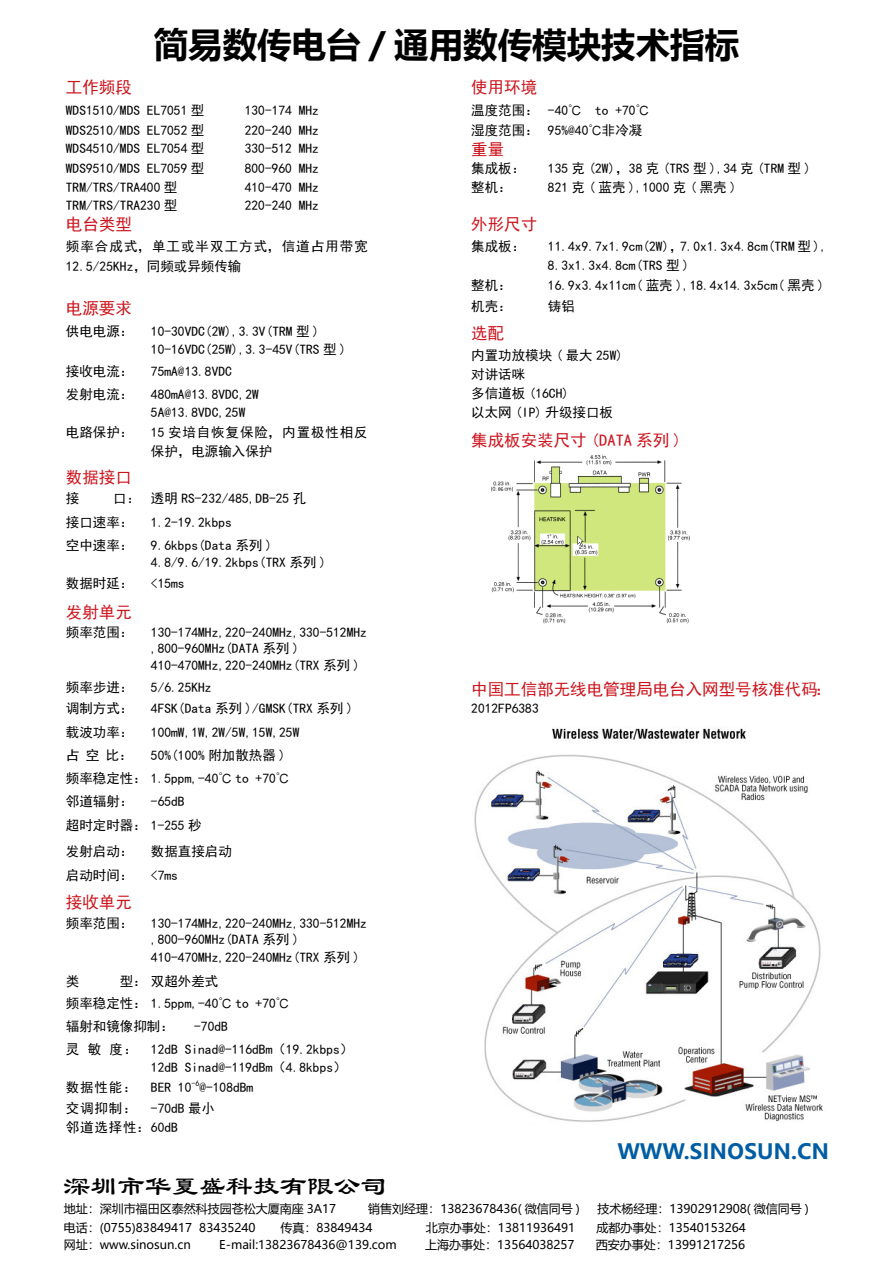
<style>
.page{position:relative;width:893px;height:1263px;background:#fff}
.page>*{position:absolute;margin:0;border:0;box-sizing:border-box;transform-origin:0 0}
.t1{font:700 34.5px "Microsoft Ya Hei";color:#000}
.t2{font:27px "Li Su";color:#000}
.t3{font:700 21px "Microsoft Ya Hei";color:#005da3}
.t4{font:16.5px "Sim Hei";color:#cc141d}
.t5{font:13.5px/19px "Sim Hei";color:#000}
.t6{font:13.5px/19.5px "Sim Hei";letter-spacing:.075em;color:#000}
.t7{font:13.5px/19.5px "Sim Hei";letter-spacing:.065em;color:#000}
.t8{font:12px "Microsoft Ya Hei";color:#000}
.t9{font:7.8px "Sim Hei";color:#000}
</style>
<div class="page">
<img style="left:474px;top:728px;width:349px;height:394px">
<img style="left:491px;top:454px;width:199px;height:170px">
<h1 class="t1" style="left:154px;top:21px;width:587px">简易数传电台 / 通用数传模块技术指标</h1>
<p class="t4" style="left:66px;top:79px;width:67px">工作频段</p>
<p class="t4" style="left:471px;top:79px;width:67px">使用环境</p>
<p class="t5" style="left:66px;top:100px;width:140px">WDS1510/MDS EL7051 型</p>
<p class="t5" style="left:245px;top:100px;width:76px">130-174 MHz</p>
<p class="t5" style="left:471px;top:100px;width:179px">温度范围： -40℃ to +70℃</p>
<p class="t5" style="left:66px;top:121px;width:140px">WDS2510/MDS EL7052 型</p>
<p class="t5" style="left:245px;top:121px;width:76px">220-240 MHz</p>
<p class="t5" style="left:471px;top:121px;width:173px">湿度范围： 95%@40℃非冷凝</p>
<p class="t5" style="left:66px;top:138px;width:140px">WDS4510/MDS EL7054 型</p>
<p class="t5" style="left:245px;top:138px;width:76px">330-512 MHz</p>
<p class="t4" style="left:471px;top:141px;width:34px">重量</p>
<p class="t5" style="left:66px;top:159px;width:140px">WDS9510/MDS EL7059 型</p>
<p class="t5" style="left:245px;top:159px;width:76px">800-960 MHz</p>
<p class="t5" style="left:471px;top:159px;width:55px">集成板：</p>
<p class="t5" style="left:548px;top:159px;width:265px">135 克 (2W)，38 克 (TRS 型 ),34 克 (TRM 型 )</p>
<p class="t5" style="left:66px;top:178px;width:113px">TRM/TRS/TRA400 型</p>
<p class="t5" style="left:245px;top:178px;width:76px">410-470 MHz</p>
<p class="t5" style="left:471px;top:178px;width:42px">整机：</p>
<p class="t5" style="left:548px;top:178px;width:190px">821 克 ( 蓝壳 ),1000 克 ( 黑壳 )</p>
<p class="t5" style="left:66px;top:196px;width:113px">TRM/TRS/TRA230 型</p>
<p class="t5" style="left:245px;top:196px;width:76px">220-240 MHz</p>
<p class="t4" style="left:66px;top:216px;width:67px">电台类型</p>
<p class="t4" style="left:471px;top:216px;width:67px">外形尺寸</p>
<p class="t6" style="left:66px;top:236px;width:303px">频率合成式，单工或半双工方式，信道占用带宽<br>12.5/25KHz，同频或异频传输</p>
<p class="t5" style="left:471px;top:237px;width:55px">集成板：</p>
<p class="t5" style="left:548px;top:237px;width:281px">11.4x9.7x1.9cm(2W)，7.0x1.3x4.8cm(TRM 型 ),<br>8.3x1.3x4.8cm(TRS 型 )</p>
<p class="t5" style="left:471px;top:276px;width:42px">整机：</p>
<p class="t5" style="left:548px;top:276px;width:278px">16.9x3.4x11cm( 蓝壳 ),18.4x14.3x5cm( 黑壳 )</p>
<p class="t4" style="left:66px;top:300px;width:67px">电源要求</p>
<p class="t5" style="left:471px;top:297px;width:42px">机壳：</p>
<p class="t5" style="left:548px;top:297px;width:28px">铸铝</p>
<p class="t5" style="left:66px;top:322px;width:69px">供电电源：</p>
<p class="t5" style="left:151px;top:323px;width:197px;line-height:17.5px">10-30VDC(2W),3.3V(TRM 型 )<br>10-16VDC(25W),3.3-45V(TRS 型 )</p>
<p class="t4" style="left:471px;top:324px;width:34px">选配</p>
<p class="t5" style="left:471px;top:345px;width:153px">内置功放模块 ( 最大 25W)对讲话咪<br>多信道板 (16CH)<br>以太网 (IP) 升级接口板</p>
<p class="t4" style="left:471px;top:431px;width:212px">集成板安装尺寸 (DATA 系列 )</p>
<p class="t5" style="left:66px;top:362px;width:69px">接收电流：</p>
<p class="t5" style="left:151px;top:362px;width:82px">75mA@13.8VDC</p>
<p class="t5" style="left:66px;top:385px;width:69px">发射电流：</p>
<p class="t5" style="left:151px;top:386px;width:109px;line-height:17.5px">480mA@13.8VDC,2W<br>5A@13.8VDC,25W</p>
<p class="t5" style="left:66px;top:422px;width:69px">电路保护：</p>
<p class="t7" style="left:151px;top:422px;width:218px">15 安培自恢复保险，内置极性相反保护，电源输入保护</p>
<p class="t4" style="left:66px;top:469px;width:67px">数据接口</p>
<p class="t5" style="left:66px;top:489px;width:15px">接</p>
<p class="t5" style="left:66px;top:487px;width:242px;line-height:23.2px;text-indent:47px">口： 透明 RS-232/485,DB-25 孔接口速率：</p>
<p class="t5" style="left:151px;top:512px;width:82px">1.2-19.2kbps</p>
<p class="t5" style="left:66px;top:536px;width:69px">空中速率：</p>
<p class="t5" style="left:151px;top:536px;width:177px;line-height:17.5px">9.6kbps(Data 系列 )<br>4.8/9.6/19.2kbps(TRX 系列 )</p>
<p class="t5" style="left:66px;top:574px;width:69px">数据时延：</p>
<p class="t5" style="left:151px;top:574px;width:35px">&lt;15ms</p>
<p class="t4" style="left:66px;top:604px;width:67px">发射单元</p>
<p class="t5" style="left:66px;top:622px;width:69px">频率范围：</p>
<p class="t5" style="left:151px;top:624px;width:217px;line-height:16px">130-174MHz,220-240MHz,330-512MHz ,800-960MHz(DATA 系列 )</p>
<p class="t5" style="left:151px;top:656px;width:211px">410-470MHz,220-240MHz(TRX 系列 )</p>
<p class="t5" style="left:66px;top:678px;width:69px">频率步进：</p>
<p class="t5" style="left:151px;top:678px;width:62px">5/6.25KHz</p>
<p class="t4" style="left:471px;top:680px;width:361px">中国工信部无线电管理局电台入网型号核准代码：</p>
<p class="t5" style="left:66px;top:699px;width:69px">调制方式：</p>
<p class="t5" style="left:151px;top:699px;width:204px">4FSK(Data 系列 )/GMSK(TRX 系列 )</p>
<p class="t5" style="left:471px;top:699px;width:69px">2012FP6383</p>
<p class="t5" style="left:66px;top:722px;width:69px">载波功率：</p>
<p class="t5" style="left:151px;top:722px;width:150px">100mW,1W,2W/5W,15W,25W</p>
<p class="t5" style="left:66px;top:746px;width:68px">占 空 比：</p>
<p class="t5" style="left:66px;top:744px;width:225px;line-height:23.2px;text-indent:85px">50%(100% 附加散热器 )频率稳定性： 1.5ppm,-40℃ to +70℃邻道辐射：</p>
<p class="t5" style="left:66px;top:790px;width:137px;line-height:23.2px;text-indent:85px">-65dB超时定时器： 1-255 秒</p>
<p class="t5" style="left:66px;top:842px;width:69px">发射启动：</p>
<p class="t5" style="left:151px;top:842px;width:82px">数据直接启动</p>
<p class="t5" style="left:66px;top:865px;width:69px">启动时间：</p>
<p class="t5" style="left:151px;top:865px;width:28px">&lt;7ms</p>
<p class="t4" style="left:66px;top:893px;width:67px">接收单元</p>
<p class="t5" style="left:66px;top:914px;width:69px">频率范围：</p>
<p class="t5" style="left:151px;top:916px;width:217px;line-height:16px">130-174MHz,220-240MHz,330-512MHz ,800-960MHz(DATA 系列 )</p>
<p class="t5" style="left:151px;top:948px;width:211px">410-470MHz,220-240MHz(TRX 系列 )</p>
<p class="t5" style="left:66px;top:972px;width:15px">类</p>
<p class="t5" style="left:66px;top:970px;width:225px;line-height:21.6px;text-indent:54px">型：双超外差式<br>频率稳定性： 1.5ppm,-40℃ to +70℃</p>
<p class="t5" style="left:66px;top:1016px;width:109px">辐射和镜像抑制：</p>
<p class="t5" style="left:66px;top:1014px;width:289px;line-height:23.4px;text-align:center">-70dB<br>灵 敏 度： 12dB Sinad@-116dBm（19.2kbps）</p>
<p class="t5" style="left:66px;top:1056px;width:282px;line-height:20.7px;text-indent:85px">12dB Sinad@-119dBm（4.8kbps）数据性能： BER 10</p>
<p class="t9" style="left:191px;top:1079px;width:9px">-6</p>
<p class="t5" style="left:66px;top:1078px;width:189px;line-height:19.6px;text-indent:133px">@-108dBm交调抑制： -70dB 最小<br>邻道选择性：60dB</p>
<h3 class="t3" style="left:617px;top:1137px;width:213px">WWW.SINOSUN.CN</h3>
<h2 class="t2" style="left:64px;top:1172px;width:326px">深圳市华夏盛科技有限公司</h2>
<p class="t8" style="left:64px;top:1200px;width:274px">地址：深圳市福田区泰然科技园苍松大厦南座 3A17</p>
<p class="t8" style="left:368px;top:1200px;width:213px">销售刘经理：13823678436( 微信同号 )</p>
<p class="t8" style="left:597px;top:1200px;width:213px">技术杨经理：13902912908( 微信同号 )</p>
<p class="t8" style="left:64px;top:1219px;width:193px">电话：(0755)83849417 83435240</p>
<p class="t8" style="left:280px;top:1219px;width:94px">传真：83849434</p>
<p class="t8" style="left:426px;top:1219px;width:151px">北京办事处：13811936491</p>
<p class="t8" style="left:597px;top:1219px;width:151px">成都办事处：13540153264</p>
<p class="t8" style="left:64px;top:1236px;width:129px">网址：www.sinosun.cn</p>
<p class="t8" style="left:219px;top:1236px;width:179px">E-mail:13823678436@139.com</p>
<p class="t8" style="left:425px;top:1236px;width:151px">上海办事处：13564038257</p>
<p class="t8" style="left:596px;top:1236px;width:151px">西安办事处：13991217256</p>
</div>
